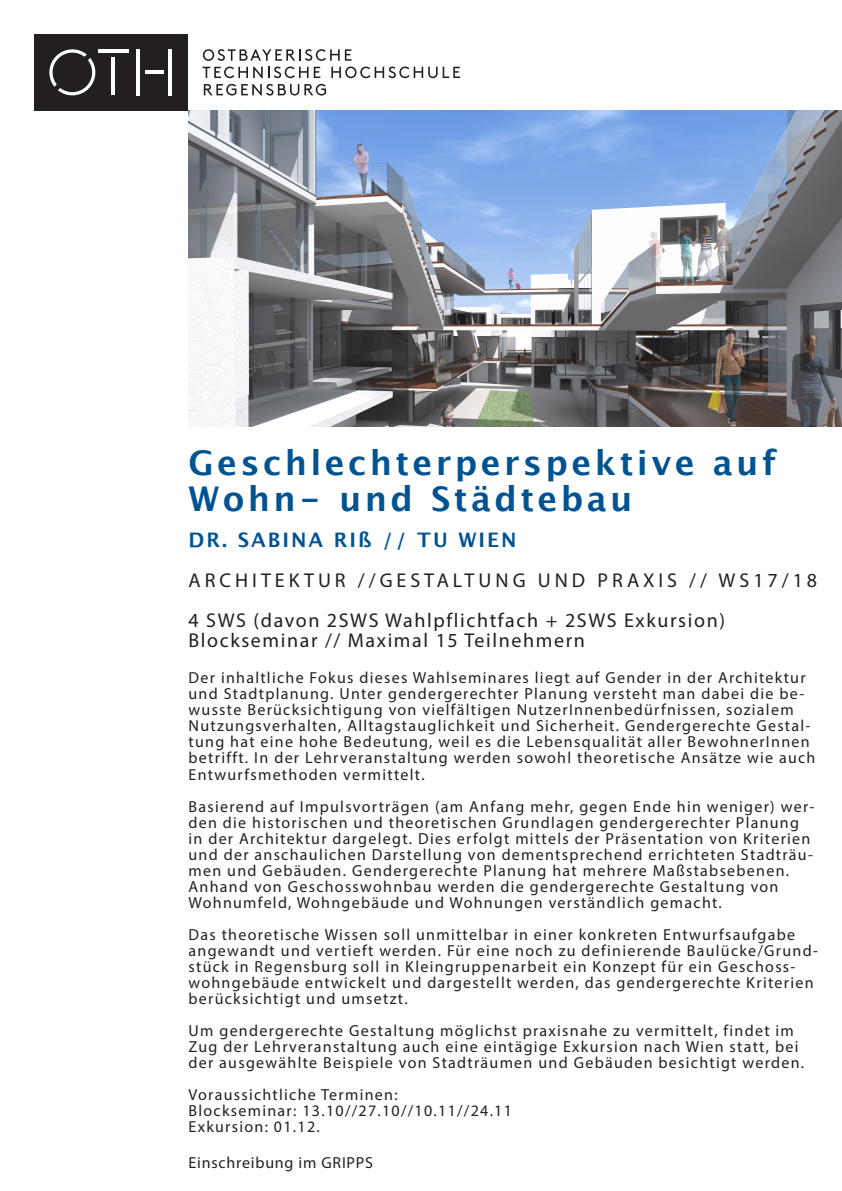
<style>
.page{position:relative;width:842px;height:1191px;background:#fff}
.page>*{position:absolute;margin:0;border:0;box-sizing:border-box;transform-origin:0 0}
.t1{font:700 34px/36px "Lucida Grande";letter-spacing:.1em;color:#005391}
.t2{font:20px "Myriad Pro";letter-spacing:.08em;color:#231f20}
.t3{font:20px "Myriad Pro";letter-spacing:.2em;color:#231f20}
.t4{font:700 20px "Lucida Grande";letter-spacing:.1em;color:#005391}
.t5{font:16px/16px "Myriad Pro";letter-spacing:.08em;color:#231f20}
.t6{font:16px "Myriad Pro";letter-spacing:.05em;color:#231f20}
</style>
<div class="page">
<div style="left:34px;top:34px;width:153px;height:77px;background:#231f20"></div>
<hr style="left:98px;top:49px;width:30px;height:4px;background:#fff">
<hr style="left:112px;top:57px;width:3px;height:38px;background:#fff">
<hr style="left:145px;top:71px;width:19px;height:3px;background:#fff">
<hr style="left:137px;top:49px;width:3px;height:46px;background:#fff">
<hr style="left:169px;top:49px;width:3px;height:46px;background:#fff">
<svg style="left:49px;top:49px;width:46px;height:46px"></svg>
<svg style="left:203px;top:49px;width:148px;height:12px"></svg>
<svg style="left:203px;top:67px;width:117px;height:11px"></svg>
<svg style="left:331px;top:67px;width:129px;height:11px"></svg>
<svg style="left:204px;top:84px;width:122px;height:12px"></svg>
<img style="left:189px;top:111px;width:653px;height:316px">
<p class="t1" style="left:189px;top:445px;width:589px">Geschlechterperspektive auf<br>Wohn- und Städtebau</p>
<p class="t4" style="left:189px;top:524px;width:329px">DR. SABINA RIß // TU WIEN</p>
<p class="t3" style="left:189px;top:568px;width:630px">ARCHITEKTUR //GESTALTUNG UND PRAXIS // WS17/18</p>
<p class="t2" style="left:189px;top:608px;width:538px">4 SWS (davon 2SWS Wahlpflichtfach + 2SWS Exkursion)</p>
<p class="t2" style="left:189px;top:628px;width:398px">Blockseminar // Maximal 15 Teilnehmern</p>
<p class="t5" style="left:189px;top:670px;width:628px">Der inhaltliche Fokus dieses Wahlseminares liegt auf Gender in der Architektur und Stadtplanung. Unter gendergerechter Planung versteht man dabei die be&shy;wusste Berücksichtigung von vielfältigen NutzerInnenbedürfnissen, sozialem Nutzungsverhalten, Alltagstauglichkeit und Sicherheit. Gendergerechte Gestal&shy;tung hat eine hohe Bedeutung, weil es die Lebensqualität aller BewohnerInnen betrifft. In der Lehrveranstaltung werden sowohl theoretische Ansätze wie auch Entwurfsmethoden vermittelt.</p>
<p class="t5" style="left:189px;top:798px;width:627px">Basierend auf Impulsvorträgen (am Anfang mehr, gegen Ende hin weniger) wer&shy;den die historischen und theoretischen Grundlagen gendergerechter Planung in der Architektur dargelegt. Dies erfolgt mittels der Präsentation von Kriterien und der anschaulichen Darstellung von dementsprechend errichteten Stadträu&shy;men und Gebäuden. Gendergerechte Planung hat mehrere Maßstabsebenen.<br>Anhand von Geschosswohnbau werden die gendergerechte Gestaltung von Wohnumfeld, Wohngebäude und Wohnungen verständlich gemacht.</p>
<p class="t5" style="left:189px;top:926px;width:631px">Das theoretische Wissen soll unmittelbar in einer konkreten Entwurfsaufgabe angewandt und vertieft werden. Für eine noch zu definierende Baulücke/Grund&shy;stück in Regensburg soll in Kleingruppenarbeit ein Konzept für ein Geschoss&shy;wohngebäude entwickelt und dargestellt werden, das gendergerechte Kriterien berücksichtigt und umsetzt.</p>
<p class="t5" style="left:189px;top:1022px;width:617px">Um gendergerechte Gestaltung möglichst praxisnahe zu vermittelt, findet im<br>Zug der Lehrveranstaltung auch eine eintägige Exkursion nach Wien statt, bei der ausgewählte Beispiele von Stadträumen und Gebäuden besichtigt werden.</p>
<p class="t5" style="left:189px;top:1086px;width:211px">Voraussichtliche Terminen:</p>
<p class="t5" style="left:189px;top:1102px;width:325px">Blockseminar: 13.10//27.10//10.11//24.11</p>
<p class="t5" style="left:189px;top:1118px;width:133px">Exkursion: 01.12.</p>
<p class="t6" style="left:189px;top:1152px;width:186px">Einschreibung im GRIPPS</p>
</div>
